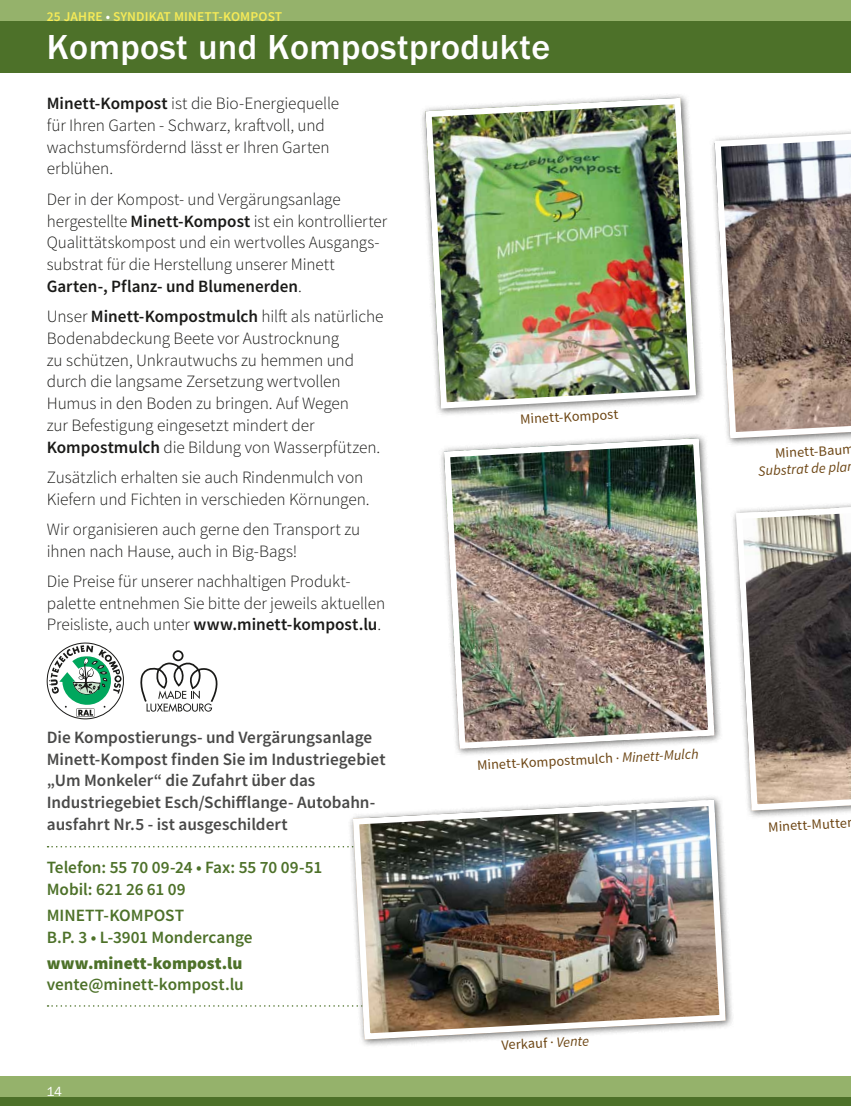
<style>
.page{position:relative;width:851px;height:1106px;background:#fff}
.page>*{position:absolute;margin:0;border:0;box-sizing:border-box;transform-origin:0 0}
.t1{font:500 36px "Itc Franklin";letter-spacing:.01em;color:#fff}
.t2{font:300 17.25px/21.8px "Source Sans Pro";letter-spacing:-.005em;color:#1a1a18}
.t3{font:600 17.25px/21.8px "Source Sans Pro";color:#494948}
.t4{font:600 17.25px/21.8px "Source Sans Pro";color:#4d7129}
.t5{font:900 17.25px "Source Sans Pro";letter-spacing:.005em;color:#4d7129}
.t6{font:14.25px "Source Sans Pro";color:#6d4614}
.t7{font:italic 14.25px "Source Sans Pro";color:#6d4614}
.t8{font:600 13.5px "Source Sans Pro";letter-spacing:.01em;color:#f7eb56}
.t9{font:13.5px "Itc Franklin";color:#fff}
.s1{color:#fff}
.s2{font-weight:600}
.s3{font-style:italic}
</style>
<div class="page">
<svg style="left:48px;top:846px;width:297px;height:1px"></svg>
<svg style="left:48px;top:1005px;width:296px;height:1px"></svg>
<div style="left:0;top:1076px;width:850px;height:21px;background:#95b26b"></div>
<div style="left:0;top:0;width:850px;height:21px;background:#95b26b"></div>
<div style="left:0;top:1097px;width:850px;height:9px;background:#4d7129"></div>
<div style="left:0;top:21px;width:850px;height:51px;background:#4d7129"></div>
<div style="left:708px;top:122px;width:142px;height:325px;background:#1a1a18;opacity:.65"></div>
<svg style="left:711px;top:124px;width:139px;height:317px"></svg>
<div style="left:438px;top:432px;width:284px;height:325px;background:#1a1a18;opacity:.65"></div>
<img style="left:440px;top:435px;width:277px;height:317px">
<div style="left:730px;top:494px;width:120px;height:325px;background:#1a1a18;opacity:.65"></div>
<svg style="left:732px;top:496px;width:118px;height:317px"></svg>
<img style="left:422px;top:95px;width:277px;height:317px">
<div style="left:347px;top:794px;width:387px;height:254px;background:#1a1a18;opacity:.65"></div>
<img style="left:350px;top:796px;width:378px;height:246px">
<svg style="left:47px;top:642px;width:77px;height:77px"></svg>
<svg style="left:140px;top:650px;width:77px;height:61px"></svg>
<p class="t8" style="left:47px;top:8px;width:237px">25 Jahre <span class="s1">•</span> Syndikat Minett-Kom post</p>
<h1 class="t1" style="left:47px;top:26px;width:505px">Kompost und Kompostprodukte</h1>
<p class="t2" style="left:47px;top:93px;width:294px"><span class="s2">Minett-Kompost</span> ist die Bio-Energiequelle für Ihren Garten - Schwarz, kraftvoll, und wachstumsfördernd lässt er Ihren Garten erblühen.</p>
<p class="t2" style="left:47px;top:188px;width:342px">Der in der Kompost- und Vergärungsanlage hergestellte <span class="s2">Minett-Kompost</span> ist ein kontrollierter Qualittätskompost und ein wertvolles Ausgangs&shy;substrat für die Herstellung unserer Minett <span class="s2">Garten-, Pflanz- und Blumenerden</span>.</p>
<p class="t2" style="left:47px;top:305px;width:338px">Unser <span class="s2">Minett-Kompostmulch</span> hilft als natürliche Bodenabdeckung Beete vor Austrocknung<br>zu schützen, Unkrautwuchs zu hemmen und durch die langsame Zersetzung wertvollen Humus in den Boden zu bringen. Auf Wegen<br>zur Befestigung eingesetzt mindert der <span class="s2">Kompostmulch</span> die Bildung von Wasserpfützen.</p>
<p class="t2" style="left:47px;top:466px;width:324px">Zusätzlich erhalten sie auch Rindenmulch von<br>Kiefern und Fichten in verschieden Körnungen.</p>
<p class="t2" style="left:47px;top:518px;width:315px">Wir organisieren auch gerne den Transport zu ihnen nach Hause, auch in Big-Bags!</p>
<p class="t2" style="left:47px;top:570px;width:340px">Die Preise für unserer nachhaltigen Produkt&shy;palette entnehmen Sie bitte der jeweils aktuellen<br>Preisliste, auch unter <span class="s2">www.minett-kompost.lu</span>.</p>
<p class="t3" style="left:47px;top:726px;width:340px">Die Kompostierungs- und Vergärungsanlage Minett-Kompost finden Sie im I ndustriegebiet „U m Monkeler“ die Zufahrt über das<br>I ndustriegebiet Esch/Schifflange- Autobahn&shy;ausfahrt N r.5 - ist ausgeschildert</p>
<p class="t4" style="left:47px;top:856px;width:277px">Telefon: 55 70 09-24 • Fax: 55 70 09-51<br>Mobil: 621 26 61 09</p>
<p class="t4" style="left:47px;top:904px;width:207px">Minett-Kom post<br>B.P. 3 • L-3901 Mondercange</p>
<p class="t5" style="left:47px;top:950px;width:197px">www.minett-kompost.lu</p>
<p class="t4" style="left:47px;top:973px;width:198px">vente@minett-kompost.lu</p>
<p class="t9" style="left:47px;top:1083px;width:17px">14</p>
<p class="t6" style="left:519px;top:410px;width:102px;rotate:-3deg">Minett-Kom post</p>
<p class="t6" style="left:476px;top:756px;width:223px;rotate:-3deg">Minett-Kompostmulch · <span class="s3">Minett-Mulch</span></p>
<p class="t6" style="left:501px;top:1036px;width:89px;rotate:-3deg">Verkauf· <span class="s3">Vente</span></p>
<p class="t6" style="left:774px;top:444px;width:79px;rotate:-3deg">Minett-Baum</p>
<p class="t7" style="left:757px;top:462px;width:98px;rotate:-3deg">Substrat de plan</p>
<p class="t6" style="left:767px;top:817px;width:88px;rotate:-3deg">Minett-Mutter</p>
</div>
